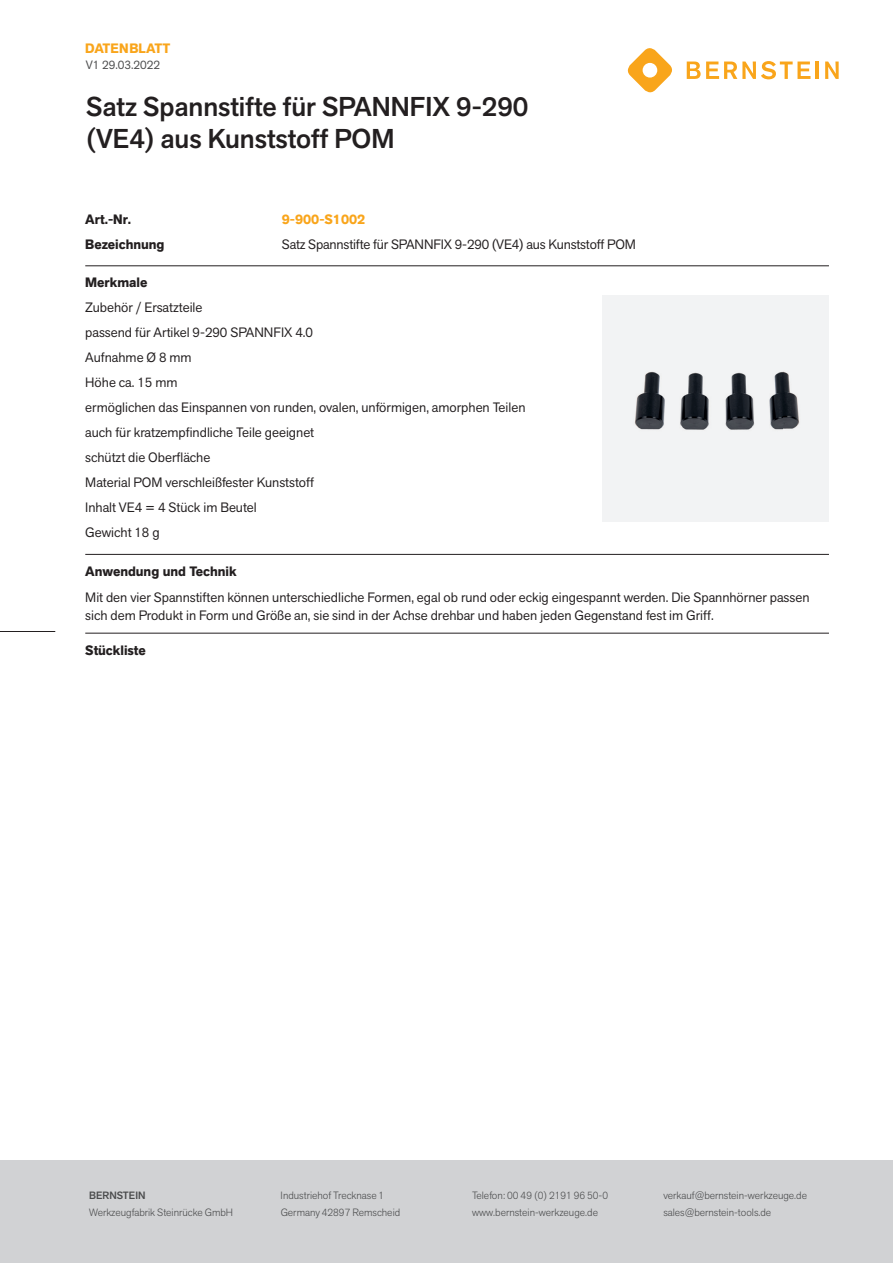
<style>
.page{position:relative;width:893px;height:1263px;background:#fff}
.page>*{position:absolute;margin:0;border:0;box-sizing:border-box;transform-origin:0 0}
.t1{font:500 27px/32.4px "Akzid Grtsk Next";color:#231f20}
.t2{font:13.5px/25px "Akzid Grtsk Next";color:#231f20}
.t3{font:700 13.5px "Akzid Grtsk Next";color:#231f20}
.t4{font:700 13.5px "Akzid Grtsk Next";color:#f9a51b}
.t5{font:12px "Akzid Grtsk Next";color:#4b4c4d}
.t6{font:300 10.5px "Akzid Grtsk Next";color:#4b4c4d}
.t7{font:500 10.5px "Akzid Grtsk Next";color:#4b4c4d}
</style>
<div class="page">
<div style="left:0;top:1161px;width:893px;height:102px;background:#d1d2d4"></div>
<hr style="left:85px;top:266px;width:744px;height:1px;background:#231f20">
<hr style="left:85px;top:554px;width:744px;height:1px;background:#231f20">
<div style="left:602px;top:295px;width:227px;height:227px;background:#f2f3f4"></div>
<img style="left:634px;top:371px;width:166px;height:59px">
<hr style="left:85px;top:633px;width:744px;height:1px;background:#231f20">
<svg style="left:627px;top:48px;width:45px;height:45px"></svg>
<svg style="left:687px;top:61px;width:123px;height:18px"></svg>
<hr style="left:815px;top:62px;width:4px;height:17px;background:#f9a51b">
<svg style="left:825px;top:62px;width:14px;height:17px"></svg>
<hr style="left:0;top:631px;width:55px;height:1px;background:#231f20">
<p class="t4" style="left:85px;top:39px;width:87px">DATENBLATT</p>
<p class="t5" style="left:86px;top:57px;width:76px">V1 29.03.2022</p>
<h1 class="t1" style="left:86px;top:90px;width:444px">Satz Spannstifte für SPANNFIX 9-290 (VE4) aus Kunststoff POM</h1>
<p class="t3" style="left:85px;top:210px;width:48px">Art.-Nr.</p>
<p class="t4" style="left:282px;top:210px;width:85px">9-900-S1002</p>
<p class="t3" style="left:85px;top:235px;width:81px">Bezeichnung</p>
<p class="t2" style="left:282px;top:231px;width:356px">Satz Spannstifte für SPANNFIX 9-290 (VE4) aus Kunststoff POM</p>
<p class="t3" style="left:85px;top:274px;width:64px">Merkmale</p>
<p class="t2" style="left:85px;top:295px;width:442px">Zubehör / Ersatzteile<br>passend für Artikel 9-290 SPANNFIX 4.0<br>Aufnahme Ø 8 mm<br>Höhe ca. 15 mm<br>ermöglichen das Einspannen von runden, ovalen, unförmigen, amorphen Teilen auch für kratzempfindliche Teile geeignet<br>schützt die Oberfläche<br>Material POM verschleißfester Kunststoff<br>Inhalt VE4 = 4 Stück im Beutel<br>Gewicht 18 g</p>
<p class="t3" style="left:85px;top:562px;width:153px">Anwendung und Technik</p>
<p class="t2" style="left:85px;top:588px;width:726px;line-height:18px">Mit den vier Spannstiften können unterschiedliche Formen, egal ob rund oder eckig eingespannt werden. Die Spannhörner passen sich dem Produkt in Form und Größe an, sie sind in der Achse drehbar und haben jeden Gegenstand fest im Griff.</p>
<p class="t3" style="left:85px;top:641px;width:62px">Stückliste</p>
<p class="t7" style="left:89px;top:1189px;width:58px">BERNSTEIN</p>
<p class="t6" style="left:281px;top:1189px;width:105px">Industriehof Trecknase 1</p>
<p class="t6" style="left:472px;top:1189px;width:138px">Telefon: 00 49 (0) 2191 96 50-0</p>
<p class="t6" style="left:663px;top:1189px;width:145px">verkauf@bernstein-werkzeuge.de</p>
<p class="t6" style="left:89px;top:1205px;width:145px">Werkzeugfabrik Steinrücke GmbH</p>
<p class="t6" style="left:281px;top:1205px;width:121px">Germany 42897 Remscheid</p>
<p class="t6" style="left:472px;top:1205px;width:127px">www.bernstein-werkzeuge.de</p>
<p class="t6" style="left:663px;top:1205px;width:109px">sales@bernstein-tools.de</p>
</div>
